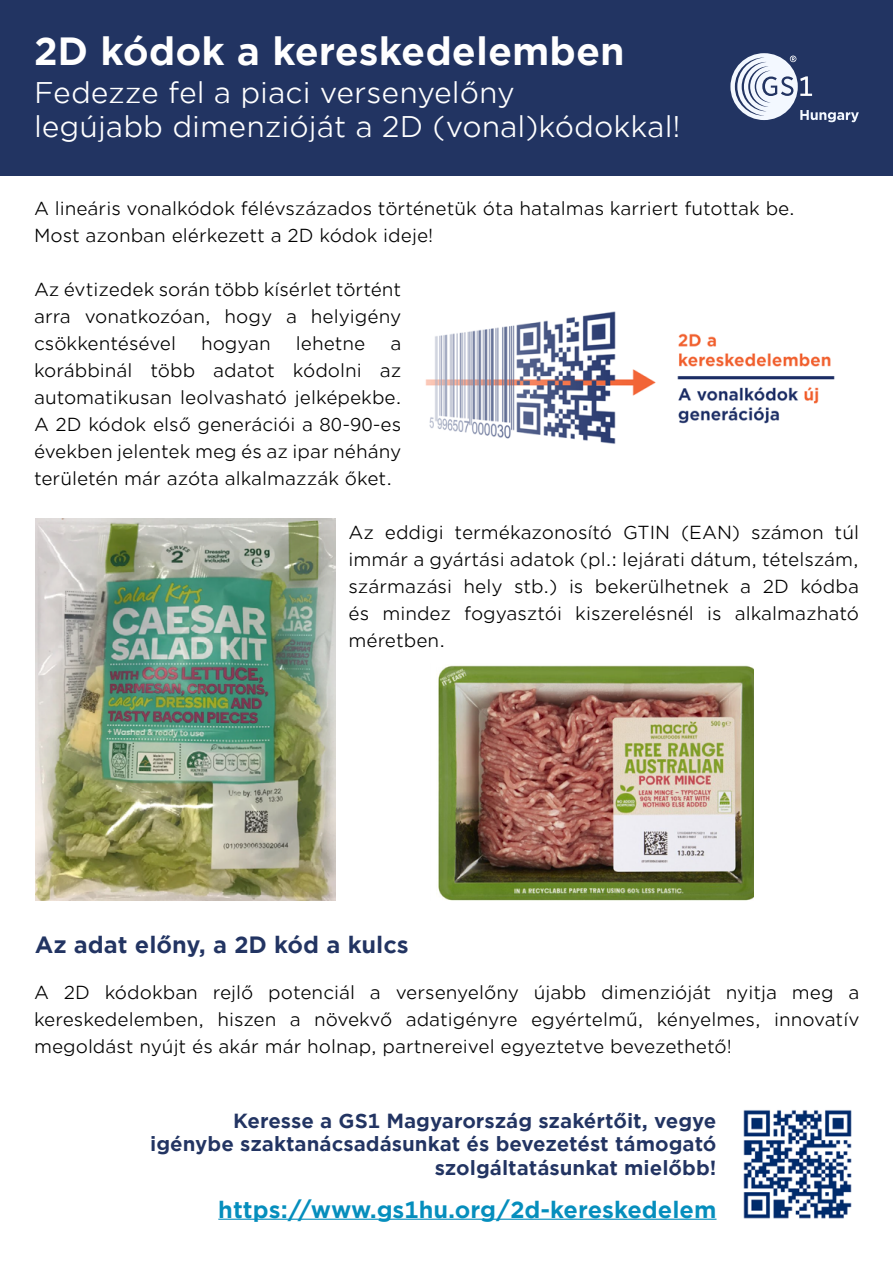
<style>
.page{position:relative;width:893px;height:1263px;background:#fff}
.page>*{position:absolute;margin:0;border:0;box-sizing:border-box;transform-origin:0 0}
.t1{font:700 37.5px "Gotham Office";color:#fff}
.t2{font:28.5px/34.2px "Gotham Office";color:#fff}
.t3{font:700 22.5px "Gotham Office";color:#058ebd}
.t4{font:700 22.5px "Gotham Office";color:#223462}
.t5{font:700 19.5px/23.4px "Gotham Office";color:#223462;text-align:right}
.t6{font:18px/27px "Gotham Office";color:#000;text-align:justify}
</style>
<div class="page">
<div style="left:0;top:0;width:893px;height:175px;background:#223462"></div>
<img style="left:425px;top:311px;width:410px;height:133px">
<hr style="left:218px;top:1219px;width:498px;height:1px;background:#058ebd">
<img style="left:743px;top:1110px;width:109px;height:109px">
<img style="left:35px;top:519px;width:300px;height:381px">
<svg style="left:730px;top:53px;width:129px;height:69px"></svg>
<img style="left:438px;top:665px;width:316px;height:235px">
<h1 class="t1" style="left:34px;top:25px;width:592px">2D kódok a kereskedelemben</h1>
<h2 class="t2" style="left:34px;top:74px;width:648px">Fedezze fel a piaci versenyelőny<br>legújabb dimenzióját a 2D (vonal)kódokkal!</h2>
<p class="t6" style="left:34px;top:195px;width:762px">A lineáris vonalkódok félévszázados történetük óta hatalmas karriert futottak be.<br>Most azonban elérkezett a 2D kódok ideje!</p>
<p class="t6" style="left:34px;top:276px;width:369px">Az évtizedek során több kísérlet történt arra vonatkozóan, hogy a helyigény csökkentésével</p>
<p class="t6" style="left:201px;top:330px;width:71px">hogyan</p>
<p class="t6" style="left:296px;top:330px;width:71px">lehetne</p>
<p class="t6" style="left:34px;top:330px;width:369px;text-indent:356px">a korábbinál több adatot kódolni az automatikusan leolvasható jelképekbe.<br>A 2D kódok első generációi a 80-90-es években jelentek meg és az ipar néhány területén már azóta alkalmazzák őket.</p>
<p class="t6" style="left:348px;top:519px;width:512px">Az eddigi termékazonosító GTIN (EAN) számon túl immár a gyártási adatok (pl.: lejárati dátum, tételszám, származási hely stb.) is bekerülhetnek a 2D kódba és mindez fogyasztói kiszerelésnél is alkalmazható méretben.</p>
<p class="t4" style="left:35px;top:929px;width:376px">Az adat előny, a 2D kód a kulcs</p>
<p class="t6" style="left:34px;top:978px;width:827px">A 2D kódokban rejlő potenciál a versenyelőny újabb dimenzióját nyitja meg a kereskedelemben, hiszen a növekvő adatigényre egyértelmű, kényelmes, innovatív megoldást nyújt és akár már holnap, partnereivel egyeztetve bevezethető!</p>
<p class="t5" style="left:150px;top:1109px;width:568px">Keresse a GS1 Magyarország szakértőit, vegye igénybe szaktanácsadásunkat és bevezetést támogató szolgáltatásunkat mielőbb!</p>
<p class="t3" style="left:218px;top:1194px;width:500px">https://www.gs1hu.org/2d-kereskedelem</p>
</div>
